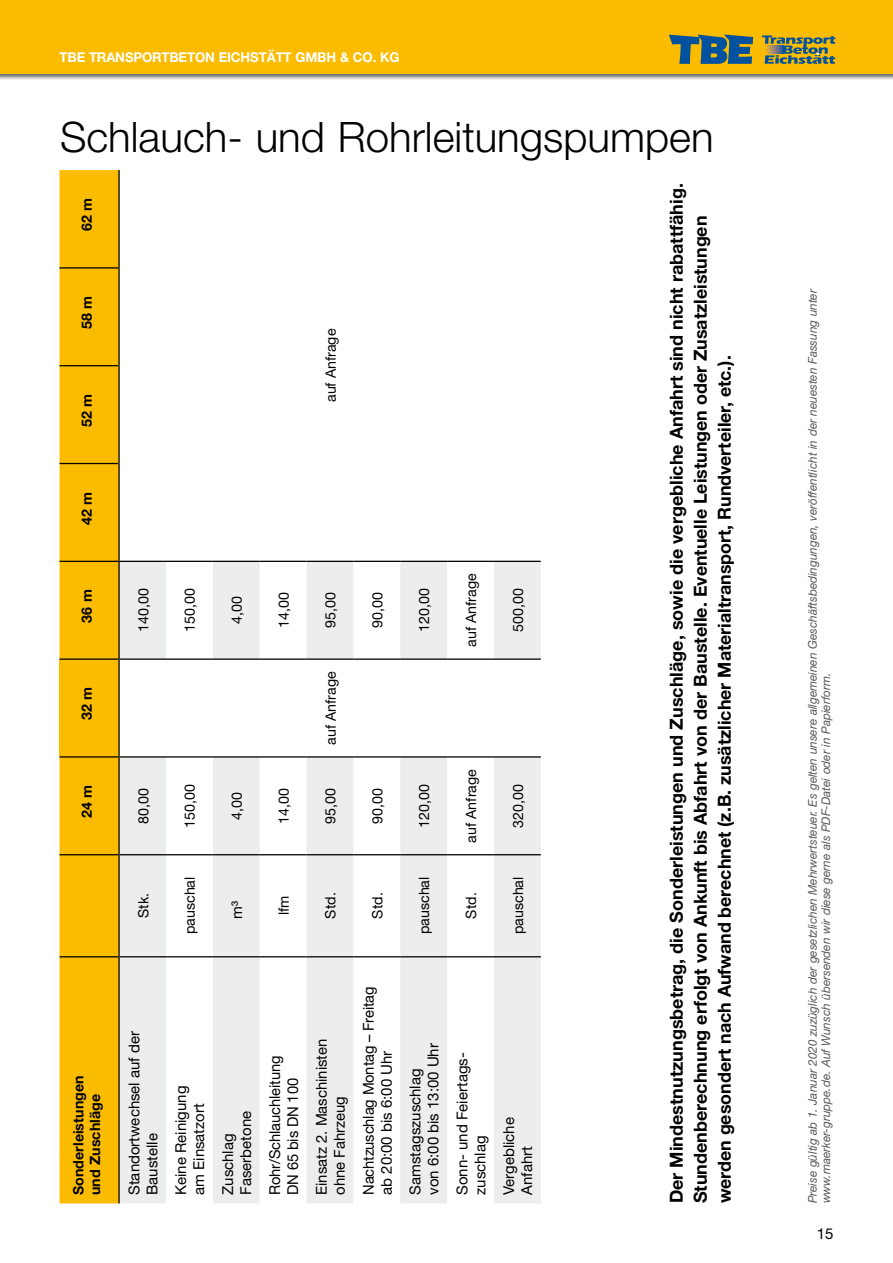
<style>
.page{position:relative;width:893px;height:1263px;background:#fff}
.page>*{position:absolute;margin:0;border:0;box-sizing:border-box;transform-origin:0 0}
.t1{font:300 42px "Helvetica Neue";color:#000}
.t2{font:700 18px/24px "Helvetica Neue";color:#000}
.t3{font:15px/18px "Helvetica Neue";color:#000}
.t4{font:14.25px "Helvetica Neue";color:#000}
.t5{font:700 14.25px/16.5px "Helvetica Neue";color:#000}
.t6{font:700 13.5px "Helvetica Neue";letter-spacing:-.01em;color:#fff}
.t7{font:italic 12px/13.5px "Helvetica Neue";letter-spacing:-.005em;color:#58585a}
</style>
<div class="page">
<div style="left:0;top:0;width:893px;height:80px;background:#000;opacity:.65"></div>
<div style="left:0;top:0;width:893px;height:74px;background:#fbbc00"></div>
<svg style="left:669px;top:35px;width:84px;height:29px"></svg>
<svg style="left:762px;top:35px;width:73px;height:29px"></svg>
<div style="left:60px;top:170px;width:58px;height:1033px;background:#fbbc00"></div>
<div style="left:60px;top:659px;width:59px;height:98px;background:#fbbc00"></div>
<svg style="left:120px;top:757px;width:421px;height:446px;fill:#eceded"></svg>
<svg style="left:120px;top:560px;width:421px;height:98px;fill:#eceded"></svg>
<hr style="left:60px;top:956px;width:58px;height:1px;background:#000">
<hr style="left:60px;top:854px;width:58px;height:1px;background:#000">
<hr style="left:60px;top:756px;width:58px;height:1px;background:#000">
<hr style="left:60px;top:463px;width:58px;height:1px;background:#000">
<hr style="left:60px;top:365px;width:58px;height:1px;background:#000">
<hr style="left:60px;top:267px;width:58px;height:2px;background:#000">
<hr style="left:120px;top:956px;width:46px;height:1px;background:#000">
<hr style="left:120px;top:854px;width:46px;height:1px;background:#000">
<hr style="left:120px;top:756px;width:46px;height:1px;background:#000">
<hr style="left:120px;top:658px;width:46px;height:2px;background:#000">
<hr style="left:166px;top:956px;width:47px;height:1px;background:#000">
<hr style="left:166px;top:854px;width:47px;height:1px;background:#000">
<hr style="left:166px;top:756px;width:47px;height:1px;background:#000">
<hr style="left:166px;top:658px;width:47px;height:2px;background:#000">
<hr style="left:166px;top:561px;width:47px;height:1px;background:#000">
<hr style="left:213px;top:956px;width:47px;height:1px;background:#000">
<hr style="left:213px;top:854px;width:47px;height:1px;background:#000">
<hr style="left:213px;top:756px;width:47px;height:1px;background:#000">
<hr style="left:213px;top:658px;width:47px;height:2px;background:#000">
<hr style="left:213px;top:561px;width:47px;height:1px;background:#000">
<hr style="left:260px;top:956px;width:46px;height:1px;background:#000">
<hr style="left:260px;top:854px;width:46px;height:1px;background:#000">
<hr style="left:260px;top:756px;width:46px;height:1px;background:#000">
<hr style="left:260px;top:658px;width:46px;height:2px;background:#000">
<hr style="left:260px;top:561px;width:46px;height:1px;background:#000">
<hr style="left:306px;top:956px;width:47px;height:1px;background:#000">
<hr style="left:306px;top:854px;width:47px;height:1px;background:#000">
<hr style="left:306px;top:756px;width:47px;height:1px;background:#000">
<hr style="left:306px;top:658px;width:47px;height:2px;background:#000">
<hr style="left:306px;top:561px;width:47px;height:1px;background:#000">
<hr style="left:353px;top:956px;width:47px;height:1px;background:#000">
<hr style="left:353px;top:854px;width:47px;height:1px;background:#000">
<hr style="left:353px;top:756px;width:47px;height:1px;background:#000">
<hr style="left:353px;top:658px;width:47px;height:2px;background:#000">
<hr style="left:353px;top:561px;width:47px;height:1px;background:#000">
<hr style="left:400px;top:956px;width:47px;height:1px;background:#000">
<hr style="left:400px;top:854px;width:47px;height:1px;background:#000">
<hr style="left:400px;top:756px;width:47px;height:1px;background:#000">
<hr style="left:400px;top:658px;width:47px;height:2px;background:#000">
<hr style="left:400px;top:561px;width:47px;height:1px;background:#000">
<hr style="left:447px;top:956px;width:47px;height:1px;background:#000">
<hr style="left:447px;top:854px;width:47px;height:1px;background:#000">
<hr style="left:447px;top:756px;width:47px;height:1px;background:#000">
<hr style="left:447px;top:658px;width:47px;height:2px;background:#000">
<hr style="left:494px;top:956px;width:47px;height:1px;background:#000">
<hr style="left:494px;top:854px;width:47px;height:1px;background:#000">
<hr style="left:494px;top:756px;width:47px;height:1px;background:#000">
<hr style="left:494px;top:658px;width:47px;height:2px;background:#000">
<hr style="left:118px;top:957px;width:2px;height:246px;background:#000">
<hr style="left:118px;top:855px;width:2px;height:102px;background:#000">
<hr style="left:118px;top:757px;width:2px;height:98px;background:#000">
<hr style="left:118px;top:659px;width:2px;height:98px;background:#000">
<hr style="left:118px;top:562px;width:2px;height:97px;background:#000">
<hr style="left:118px;top:463px;width:2px;height:98px;background:#000">
<hr style="left:118px;top:366px;width:2px;height:97px;background:#000">
<hr style="left:118px;top:268px;width:2px;height:98px;background:#000">
<hr style="left:118px;top:170px;width:2px;height:98px;background:#000">
<hr style="left:60px;top:658px;width:58px;height:2px;background:#000">
<hr style="left:60px;top:561px;width:59px;height:1px;background:#000">
<hr style="left:119px;top:561px;width:47px;height:1px;background:#000">
<hr style="left:447px;top:561px;width:47px;height:1px;background:#000">
<hr style="left:494px;top:561px;width:47px;height:1px;background:#000">
<p class="t6" style="left:60px;top:49px;width:342px">TBE TRANSPORTBETON EICHSTÄTT GMBH &amp; CO. KG</p>
<h1 class="t1" style="left:60px;top:112px;width:655px">Schlauch- und Rohrleitungspumpen</h1>
<p class="t5" style="left:78px;top:231px;width:35px;rotate:-90deg">62 m</p>
<p class="t5" style="left:78px;top:329px;width:35px;rotate:-90deg">58 m</p>
<p class="t5" style="left:78px;top:427px;width:35px;rotate:-90deg">52 m</p>
<p class="t4" style="left:322px;top:402px;width:75px;rotate:-90deg">auf Anfrage</p>
<p class="t5" style="left:78px;top:525px;width:35px;rotate:-90deg">42 m</p>
<p class="t5" style="left:78px;top:622px;width:35px;rotate:-90deg">36 m</p>
<p class="t5" style="left:78px;top:720px;width:35px;rotate:-90deg">32 m</p>
<p class="t5" style="left:78px;top:818px;width:35px;rotate:-90deg">24 m</p>
<p class="t5" style="left:70px;top:1195px;width:121px;rotate:-90deg">Sonderleistungen und Zuschläge</p>
<p class="t4" style="left:135px;top:632px;width:45px;rotate:-90deg">140,00</p>
<p class="t4" style="left:181px;top:632px;width:45px;rotate:-90deg">150,00</p>
<p class="t4" style="left:228px;top:624px;width:29px;rotate:-90deg">4,00</p>
<p class="t4" style="left:275px;top:628px;width:37px;rotate:-90deg">14,00</p>
<p class="t4" style="left:322px;top:628px;width:37px;rotate:-90deg">95,00</p>
<p class="t4" style="left:369px;top:628px;width:37px;rotate:-90deg">90,00</p>
<p class="t4" style="left:416px;top:632px;width:45px;rotate:-90deg">120,00</p>
<p class="t4" style="left:463px;top:647px;width:75px;rotate:-90deg">auf Anfrage</p>
<p class="t4" style="left:509px;top:632px;width:45px;rotate:-90deg">500,00</p>
<p class="t4" style="left:322px;top:745px;width:75px;rotate:-90deg">auf Anfrage</p>
<p class="t4" style="left:135px;top:824px;width:37px;rotate:-90deg">80,00</p>
<p class="t4" style="left:181px;top:828px;width:45px;rotate:-90deg">150,00</p>
<p class="t4" style="left:228px;top:820px;width:29px;rotate:-90deg">4,00</p>
<p class="t4" style="left:275px;top:824px;width:37px;rotate:-90deg">14,00</p>
<p class="t4" style="left:322px;top:824px;width:37px;rotate:-90deg">95,00</p>
<p class="t4" style="left:369px;top:824px;width:37px;rotate:-90deg">90,00</p>
<p class="t4" style="left:416px;top:828px;width:45px;rotate:-90deg">120,00</p>
<p class="t4" style="left:463px;top:842px;width:75px;rotate:-90deg">auf Anfrage</p>
<p class="t4" style="left:509px;top:828px;width:45px;rotate:-90deg">320,00</p>
<p class="t4" style="left:135px;top:918px;width:27px;rotate:-90deg">Stk.</p>
<p class="t4" style="left:181px;top:934px;width:59px;rotate:-90deg">pauschal</p>
<p class="t3" style="left:228px;top:919px;width:19px;rotate:-90deg">m³</p>
<p class="t4" style="left:275px;top:915px;width:21px;rotate:-90deg">lfm</p>
<p class="t4" style="left:322px;top:918px;width:28px;rotate:-90deg">Std.</p>
<p class="t4" style="left:369px;top:918px;width:28px;rotate:-90deg">Std.</p>
<p class="t4" style="left:416px;top:934px;width:59px;rotate:-90deg">pauschal</p>
<p class="t4" style="left:463px;top:918px;width:28px;rotate:-90deg">Std.</p>
<p class="t4" style="left:509px;top:934px;width:59px;rotate:-90deg">pauschal</p>
<p class="t3" style="left:125px;top:1195px;width:165px;rotate:-90deg">Standortwechsel auf der<br>Baustelle</p>
<p class="t3" style="left:172px;top:1195px;width:111px;rotate:-90deg">Keine Reinigung am Einsatzort</p>
<p class="t3" style="left:219px;top:1195px;width:85px;rotate:-90deg">Zuschlag<br>Faserbetone</p>
<p class="t3" style="left:265px;top:1195px;width:141px;rotate:-90deg">Rohr/Schlauchleitung<br>DN 65 bis DN 100</p>
<p class="t3" style="left:312px;top:1195px;width:158px;rotate:-90deg">Einsatz 2. Maschinisten ohne Fahrzeug</p>
<p class="t3" style="left:359px;top:1195px;width:210px;rotate:-90deg">Nachtzuschlag Montag – Freitag ab 20:00 bis 6:00 Uhr</p>
<p class="t3" style="left:406px;top:1195px;width:153px;rotate:-90deg">Samstagszuschlag von 6:00 bis 13:00 Uhr</p>
<p class="t3" style="left:453px;top:1195px;width:144px;rotate:-90deg">Sonn- und Feiertags&shy;zuschlag</p>
<p class="t3" style="left:500px;top:1195px;width:79px;rotate:-90deg">Vergebliche<br>Anfahrt</p>
<p class="t2" style="left:664px;top:1203px;width:1021px;rotate:-90deg">Der Mindestnutzungsbetrag, die Sonderleistungen und Zuschläge, sowie die vergebliche Anfahrt sind nicht rabattfähig.<br>Stundenberechnung erfolgt von Ankunft bis Abfahrt von der Baustelle. Eventuelle Leistungen oder Zusatzleistungen werden gesondert nach Aufwand berechnet (z.B. zusätzlicher Materialtransport, Rundverteiler, etc.).</p>
<p class="t7" style="left:805px;top:1203px;width:916px;rotate:-90deg">Preise gültig ab 1. Januar 2020 zuzüglich der gesetzlichen Mehrwertsteuer. Es gelten unsere allgemeinen Geschäftsbedingungen, veröffentlicht in der neuesten Fassung unter www.maerker-gruppe.de. Auf Wunsch übersenden wir diese gerne als PDF-Datei oder in Papierform.</p>
<p class="t3" style="left:817px;top:1224px;width:18px">15</p>
</div>
